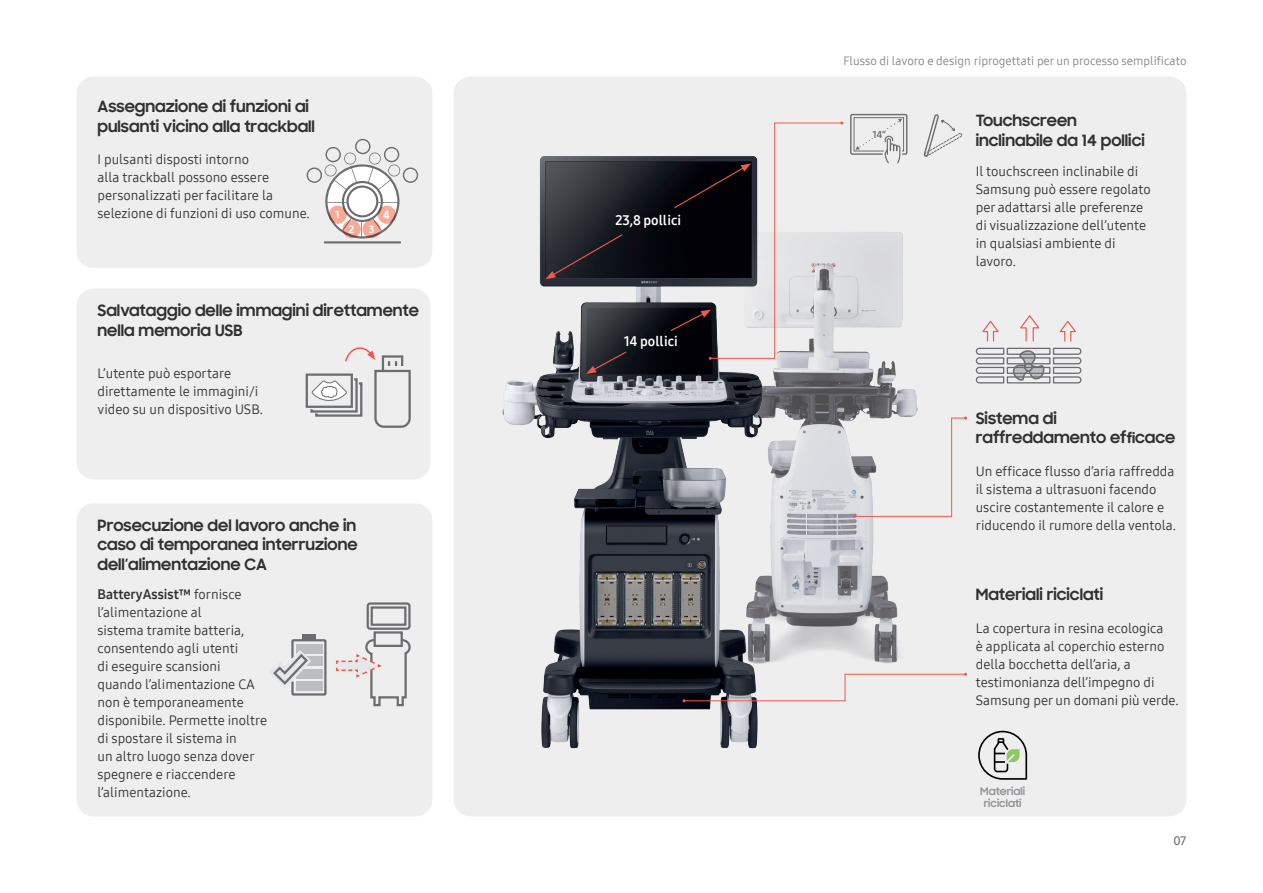
<style>
.page{position:relative;width:1263px;height:893px;background:#fff}
.page>*{position:absolute;margin:0;border:0;box-sizing:border-box;transform-origin:0 0}
.t1{font:700 15.75px/19.5px "Samsung Sharp Sans";color:#312f30}
.t2{font:13.5px/18px "Samsung One 400";color:#312f30}
.t3{font:13.5px "Samsung One 700";color:#312f30}
.t4{font:13.5px "Samsung One 700";color:#fff}
.t5{font:12px "Samsung One 400";color:#808285}
.t6{font:12px "Samsung One 600";color:#6c6d70}
.t7{font:11.85px "Samsung One 800";color:#fff}
.t8{font:700 10.5px/12px "Samsung Sharp Sans";color:#939598;text-align:center}
.t9{font:10.35px "Samsung One 800";color:#fff}
.t10{font:9.75px "Samsung One 700";color:#6c6d70}
.s1{font-family:"Samsung One 400"}
</style>
<div class="page">
<div style="left:77px;top:77px;width:355px;height:191px;background:#eeeeef;border-radius:17px"></div>
<div style="left:77px;top:289px;width:353px;height:190px;background:#eeeeef;border-radius:17px"></div>
<div style="left:77px;top:503px;width:355px;height:313px;background:#eeeeef;border-radius:17px"></div>
<div style="left:454px;top:77px;width:732px;height:739px;background:#eeeeef;border-radius:17px"></div>
<svg style="left:305px;top:347px;width:106px;height:81px"></svg>
<div style="left:296px;top:644px;width:26px;height:9px;background:#bcbdc0"></div>
<div style="left:302px;top:634px;width:14px;height:6px;background:#6c6d70"></div>
<div style="left:296px;top:669px;width:26px;height:9px;background:#bcbdc0"></div>
<div style="left:296px;top:657px;width:26px;height:9px;background:#bcbdc0"></div>
<div style="left:296px;top:682px;width:26px;height:9px;background:#bcbdc0"></div>
<div style="left:291px;top:639px;width:35px;height:57px;border:2px solid #6c6d70"></div>
<svg style="left:273px;top:643px;width:45px;height:52px"></svg>
<svg style="left:336px;top:602px;width:75px;height:105px"></svg>
<svg style="left:307px;top:139px;width:111px;height:100px"></svg>
<hr style="left:324px;top:241px;width:77px;height:2px;background:#6c6d70">
<svg style="left:343px;top:220px;width:18px;height:18px"></svg>
<div style="left:329px;top:206px;width:18px;height:18px;background:#f8aa96;border-radius:50%"></div>
<svg style="left:362px;top:220px;width:19px;height:18px"></svg>
<div style="left:378px;top:206px;width:18px;height:18px;background:#f8aa96;border-radius:50%"></div>
<svg style="left:975px;top:315px;width:107px;height:69px"></svg>
<img style="left:784px;top:232px;width:134px;height:431px">
<img style="left:502px;top:156px;width:282px;height:593px">
<svg style="left:586px;top:350px;width:42px;height:24px"></svg>
<svg style="left:545px;top:233px;width:79px;height:46px;background:#232127"></svg>
<svg style="left:682px;top:673px;width:285px;height:29px"></svg>
<svg style="left:853px;top:417px;width:114px;height:101px"></svg>
<svg style="left:669px;top:121px;width:174px;height:239px"></svg>
<div style="left:850px;top:114px;width:57px;height:41px;border:1px solid #6c6d70;border-radius:2px"></div>
<svg style="left:854px;top:117px;width:50px;height:47px"></svg>
<svg style="left:924px;top:114px;width:38px;height:43px"></svg>
<svg style="left:978px;top:731px;width:49px;height:49px"></svg>
<p class="t1" style="left:98px;top:96px;width:219px">Assegnazione di funzioni ai pulsanti vicino alla trackball</p>
<p class="t2" style="left:98px;top:150px;width:214px">I pulsanti disposti intorno<br>alla trackball possono essere personalizzati per facilitare la selezione di funzioni di uso comune.</p>
<p class="t9" style="left:335px;top:208px;width:6px">1</p>
<p class="t7" style="left:383px;top:207px;width:8px">4</p>
<p class="t9" style="left:349px;top:222px;width:7px">2</p>
<p class="t9" style="left:369px;top:222px;width:7px">3</p>
<p class="t1" style="left:98px;top:300px;width:323px">Salvataggio delle immagini direttamente nella memoria USB</p>
<p class="t2" style="left:98px;top:364px;width:167px">L’utente può esportare direttamente le immagini/i video su un dispositivo USB.</p>
<p class="t1" style="left:98px;top:515px;width:262px;text-align:justify">Prosecuzione del lavoro anche in caso di temporanea interruzione dell’alimentazione CA</p>
<p class="t3" style="left:98px;top:585px;width:146px">BatteryAssist™ <span class="s1">fornisce</span></p>
<p class="t2" style="left:98px;top:603px;width:171px">l’alimentazione al<br>sistema tramite batteria, consentendo agli utenti<br>di eseguire scansioni quando l’alimentazione CA non è temporaneamente disponibile. Permette inoltre di spostare il sistema in<br>un altro luogo senza dover spegnere e riaccendere l’alimentazione.</p>
<p class="t4" style="left:615px;top:211px;width:67px">23,8 pollici</p>
<p class="t4" style="left:624px;top:332px;width:56px">14 pollici</p>
<p class="t5" style="left:843px;top:53px;width:345px">Flusso di lavoro e design riprogettati per un processo semplificato</p>
<p class="t10" style="left:872px;top:128px;width:15px">14”</p>
<p class="t1" style="left:976px;top:110px;width:170px">Touchscreen inclinabile da 14 pollici</p>
<p class="t2" style="left:976px;top:162px;width:177px">Il touchscreen inclinabile di<br>Samsung può essere regolato per adattarsi alle preferenze di visualizzazione dell’utente in qualsiasi ambiente di lavoro.</p>
<p class="t1" style="left:976px;top:408px;width:201px">Sistema di raffreddamento efficace</p>
<p class="t2" style="left:976px;top:463px;width:202px">Un efficace flusso d’aria raffredda il sistema a ultrasuoni facendo uscire costantemente il calore e riducendo il rumore della ventola.</p>
<p class="t1" style="left:976px;top:583px;width:129px">Materiali riciclati</p>
<p class="t2" style="left:976px;top:619px;width:205px">La copertura in resina ecologica<br>è applicata al coperchio esterno della bocchetta dell’aria, a testimonianza dell’impegno di<br>Samsung per un domani più verde.</p>
<p class="t8" style="left:980px;top:784px;width:46px">Materiali riciclati</p>
<p class="t6" style="left:1173px;top:833px;width:14px">07</p>
</div>
